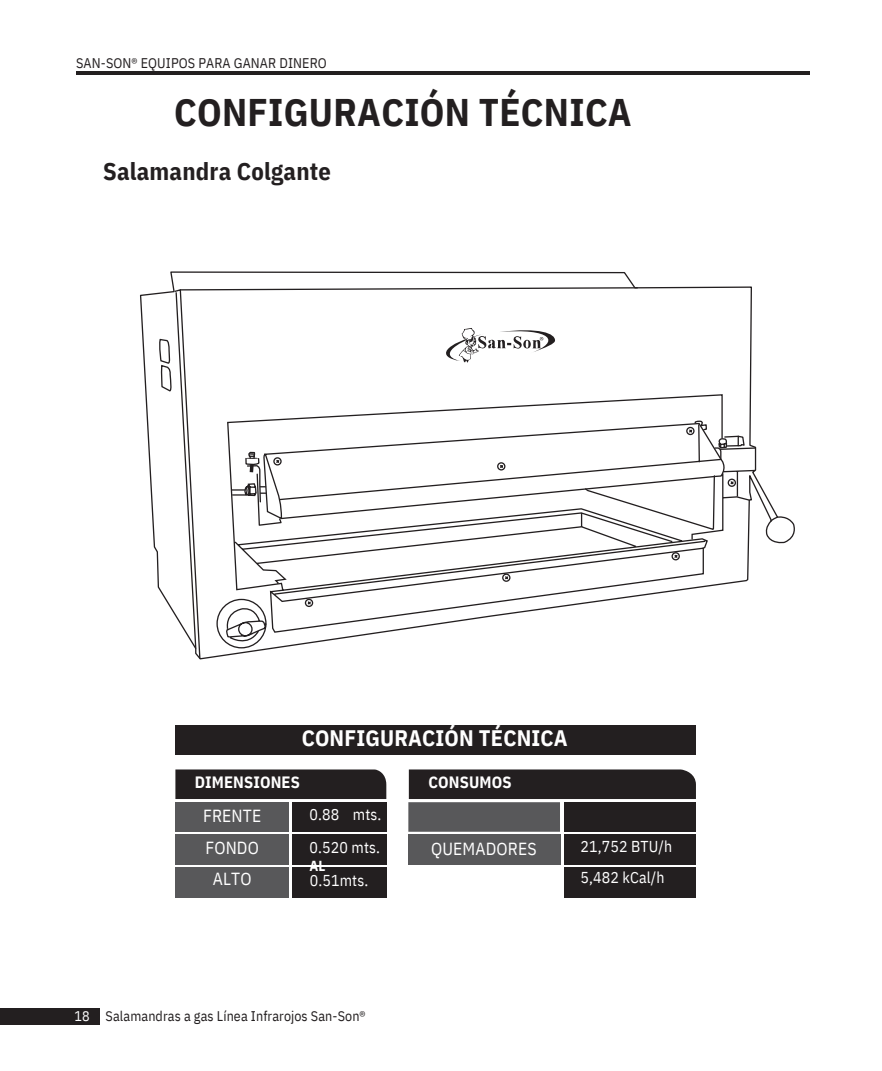
<style>
.page{position:relative;width:882px;height:1071px;background:#fff}
.page>*{position:absolute;margin:0;border:0;box-sizing:border-box;transform-origin:0 0}
.t1{font:700 38.5px "IBM Plex Sans Cond";letter-spacing:.01em;color:#231f20}
.t2{font:700 24.5px "IBM Plex Sans Cond";letter-spacing:.01em;color:#231f20}
.t3{font:700 22.4px "IBM Plex Sans Cond";letter-spacing:.01em;color:#fff}
.t4{font:17.5px/31.5px "IBM Plex Sans Cond";letter-spacing:.01em;color:#fff;text-align:center}
.t5{font:700 16.45px "IBM Plex Sans Cond";letter-spacing:.01em;color:#fff}
.t6{font:15.75px/32.9px "IBM Plex Sans Cond";letter-spacing:.01em;color:#fff}
.t7{font:700 14.53px "IBM Plex Sans Cond";color:#fff}
.t8{font:14px "IBM Plex Sans Cond";letter-spacing:.01em;color:#231f20}
.t9{font:14px "IBM Plex Sans Cond";color:#fff}
</style>
<div class="page">
<div style="left:0;top:1008px;width:99px;height:17px;background:#231f20"></div>
<hr style="left:77px;top:72px;width:733px;height:3px;background:#231f20">
<svg style="left:140px;top:271px;width:655px;height:319px"></svg>
<svg style="left:159px;top:286px;width:597px;height:374px"></svg>
<svg style="left:246px;top:423px;width:533px;height:104px"></svg>
<svg style="left:232px;top:451px;width:34px;height:128px"></svg>
<svg style="left:273px;top:420px;width:464px;height:188px"></svg>
<svg style="left:431px;top:327px;width:132px;height:36px"></svg>
<div style="left:565px;top:868px;width:131px;height:29px;background:#231f20"></div>
<div style="left:175px;top:769px;width:211px;height:30px;background:#231f20"></div>
<div style="left:175px;top:802px;width:113px;height:30px;background:#58585a"></div>
<div style="left:293px;top:802px;width:93px;height:30px;background:#231f20"></div>
<div style="left:175px;top:835px;width:113px;height:30px;background:#58585a"></div>
<div style="left:293px;top:835px;width:93px;height:30px;background:#231f20"></div>
<div style="left:175px;top:868px;width:113px;height:29px;background:#58585a"></div>
<div style="left:293px;top:868px;width:93px;height:29px;background:#231f20"></div>
<div style="left:409px;top:769px;width:287px;height:30px;background:#231f20"></div>
<div style="left:409px;top:835px;width:152px;height:30px;background:#58585a"></div>
<div style="left:565px;top:835px;width:131px;height:30px;background:#231f20"></div>
<div style="left:175px;top:725px;width:521px;height:30px;background:#231f20"></div>
<div style="left:408px;top:802px;width:152px;height:30px;background:#58585a"></div>
<div style="left:564px;top:802px;width:131px;height:30px;background:#231f20"></div>
<h1 class="t8" style="left:76px;top:53px;width:252px">SAN-SON® EQUIPOS PARA GANAR DINERO</h1>
<h6 class="t1" style="left:174px;top:86px;width:459px">CONFIGURACIÓN TÉCNICA</h6>
<p class="t2" style="left:103px;top:155px;width:229px">Salamandra Colgante</p>
<h5 class="t3" style="left:302px;top:723px;width:268px">CONFIGURACIÓN TÉCNICA</h5>
<p class="t5" style="left:195px;top:771px;width:107px">DIMENSIONES</p>
<h2 class="t5" style="left:428px;top:771px;width:85px">CONSUMOS</h2>
<h4 class="t6" style="left:310px;top:798px;width:74px">0.88 mts.<br>0.520 mts.</h4>
<h4 class="t7" style="left:310px;top:856px;width:18px">AL</h4>
<h4 class="t6" style="left:310px;top:863px;width:60px">0.51mts.</h4>
<h6 class="t4" style="left:203px;top:800px;width:60px">FRENTE<br>FONDO<br>ALTO</h6>
<h6 class="t4" style="left:431px;top:833px;width:107px">QUEMADORES</h6>
<h5 class="t6" style="left:581px;top:830px;width:93px;line-height:31.5px">21,752 BTU/h<br>5,482 kCal/h</h5>
<p class="t9" style="left:74px;top:1006px;width:17px">18</p>
<h3 class="t8" style="left:106px;top:1007px;width:262px">Salamandras a gas Línea Infrarojos San-Son®</h3>
</div>
